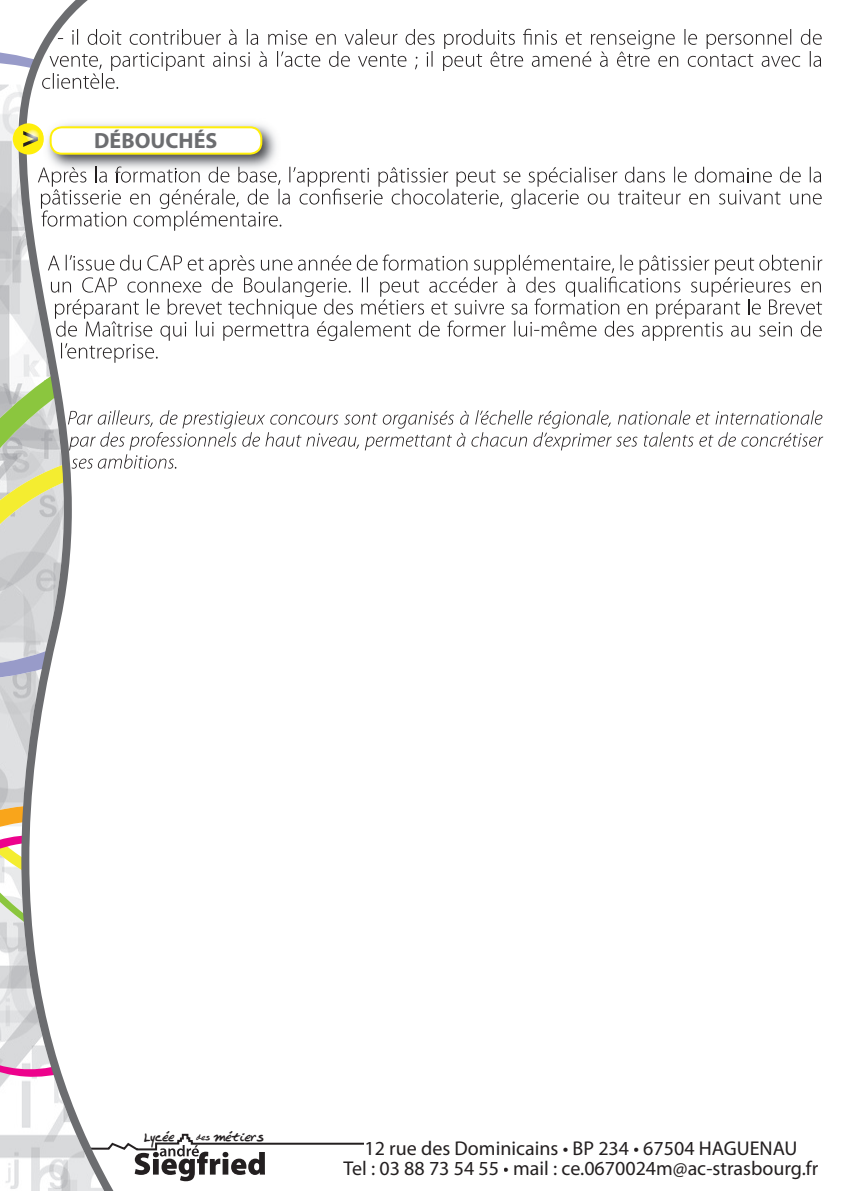
<style>
.page{position:relative;width:851px;height:1191px;background:#fff}
.page>*{position:absolute;margin:0;border:0;box-sizing:border-box;transform-origin:0 0}
.t1{font:700 22px "Myriad Pro";color:#6c6d70}
.t2{font:20px/20px "Myriad Pro";color:#231f20;text-align:center}
.t3{font:12.8px "Ripley Script";letter-spacing:-.01em;color:#231f20;scale:.92 1}
.s1{font-size:8.6px}
</style>
<div class="page">
<svg style="left:138px;top:1133px;width:225px;height:48px"></svg>
<svg style="left:0;top:0;width:138px;height:1191px"></svg>
<img style="left:43px;top:119px;width:234px;height:47px">
<svg style="left:13px;top:123px;width:31px;height:31px"></svg>
<svg style="left:50px;top:126px;width:212px;height:29px"></svg>
<svg style="left:42px;top:29px;width:779px;height:60px"></svg>
<svg style="left:38px;top:166px;width:783px;height:65px"></svg>
<svg style="left:48px;top:254px;width:774px;height:109px"></svg>
<svg style="left:68px;top:410px;width:755px;height:59px"></svg>
<p class="t1" style="left:94px;top:128px;width:125px">DÉBOUCHÉS</p>
<p class="t3" style="left:143px;top:1129px;width:36px">Lycée</p>
<p class="t3" style="left:196px;top:1128px;width:75px"><span class="s1">des</span> métiers</p>
<p class="t2" style="left:343px;top:1138px;width:476px">12 rue des Dominicains • BP 234 • 67504 HAGUENAU<br>Tel : 03 88 73 54 55 • mail : ce.0670024m@ac-strasbourg.fr</p>
</div>
